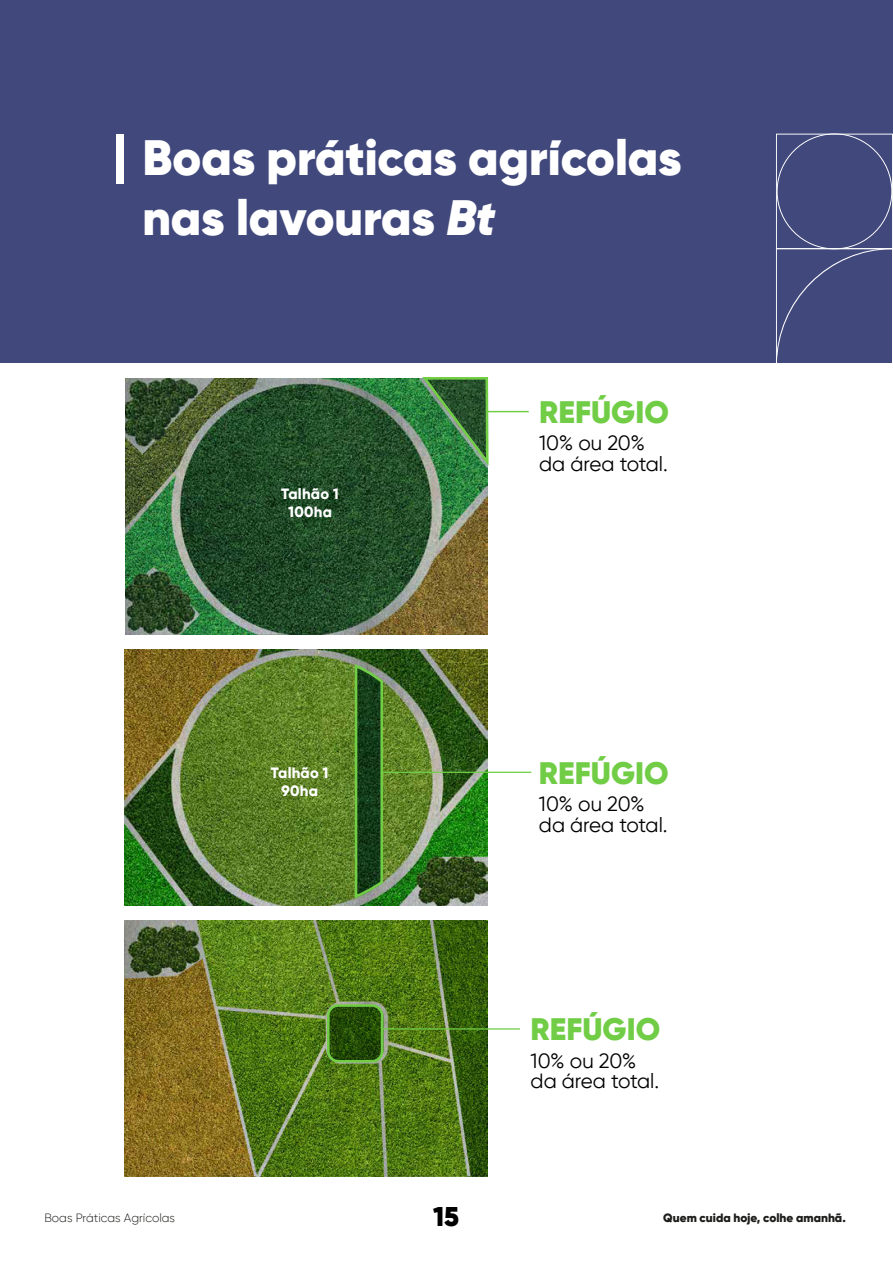
<style>
.page{position:relative;width:893px;height:1263px;background:#fff}
.page>*{position:absolute;margin:0;border:0;box-sizing:border-box;transform-origin:0 0}
.t1{font:900 49.5px/59.4px "Gilroy";color:#fff}
.t2{font:900 31.05px "Gilroy";color:#71cd46}
.t3{font:900 27px "Gilroy";color:#000}
.t4{font:20.55px/20.5px "Gilroy";color:#000}
.t5{font:800 15px/18.6px "Gilroy";letter-spacing:.01em;color:#fff;text-align:center}
.t6{font:900 12px "Gilroy";color:#1d1d1b}
.t7{font:300 12px "Gilroy";color:#1d1d1b}
.s1{font-style:italic}
</style>
<div class="page">
<div style="left:0;top:0;width:893px;height:363px;background:#40487c"></div>
<div style="left:116px;top:135px;width:8px;height:49px;background:#fff"></div>
<svg style="left:776px;top:133px;width:117px;height:230px"></svg>
<img style="left:125px;top:378px;width:362px;height:257px">
<img style="left:421px;top:377px;width:69px;height:93px">
<hr style="left:487px;top:411px;width:42px;height:1px;background:#71cd46">
<img style="left:125px;top:649px;width:362px;height:257px">
<hr style="left:382px;top:772px;width:149px;height:1px;background:#71cd46">
<svg style="left:353px;top:662px;width:31px;height:238px;background:#315f27"></svg>
<img style="left:125px;top:920px;width:362px;height:256px">
<div style="left:327px;top:1004px;width:56px;height:58px;border:3px solid #71cd46;border-radius:10px"></div>
<hr style="left:382px;top:1028px;width:138px;height:1px;background:#71cd46">
<h1 class="t1" style="left:142px;top:128px;width:541px">Boas práticas agrícolas nas lavouras <span class="s1">Bt</span></h1>
<h2 class="t2" style="left:539px;top:392px;width:131px">REFÚGIO</h2>
<p class="t5" style="left:281px;top:484px;width:59px">Talhão 1<br>100ha</p>
<p class="t4" style="left:539px;top:432px;width:130px">10% ou 20% da área total.</p>
<p class="t5" style="left:271px;top:763px;width:59px">Talhão 1</p>
<h2 class="t2" style="left:539px;top:753px;width:131px">REFÚGIO</h2>
<p class="t5" style="left:282px;top:781px;width:38px">90ha</p>
<p class="t4" style="left:539px;top:793px;width:130px">10% ou 20% da área total.</p>
<h2 class="t2" style="left:531px;top:1009px;width:131px">REFÚGIO</h2>
<p class="t4" style="left:531px;top:1050px;width:130px">10% ou 20% da área total.</p>
<p class="t7" style="left:44px;top:1210px;width:132px">Boas Práticas Agrícolas</p>
<h3 class="t3" style="left:433px;top:1200px;width:28px">15</h3>
<p class="t6" style="left:663px;top:1210px;width:184px">Quem cuida hoje, colhe amanhã.</p>
</div>
